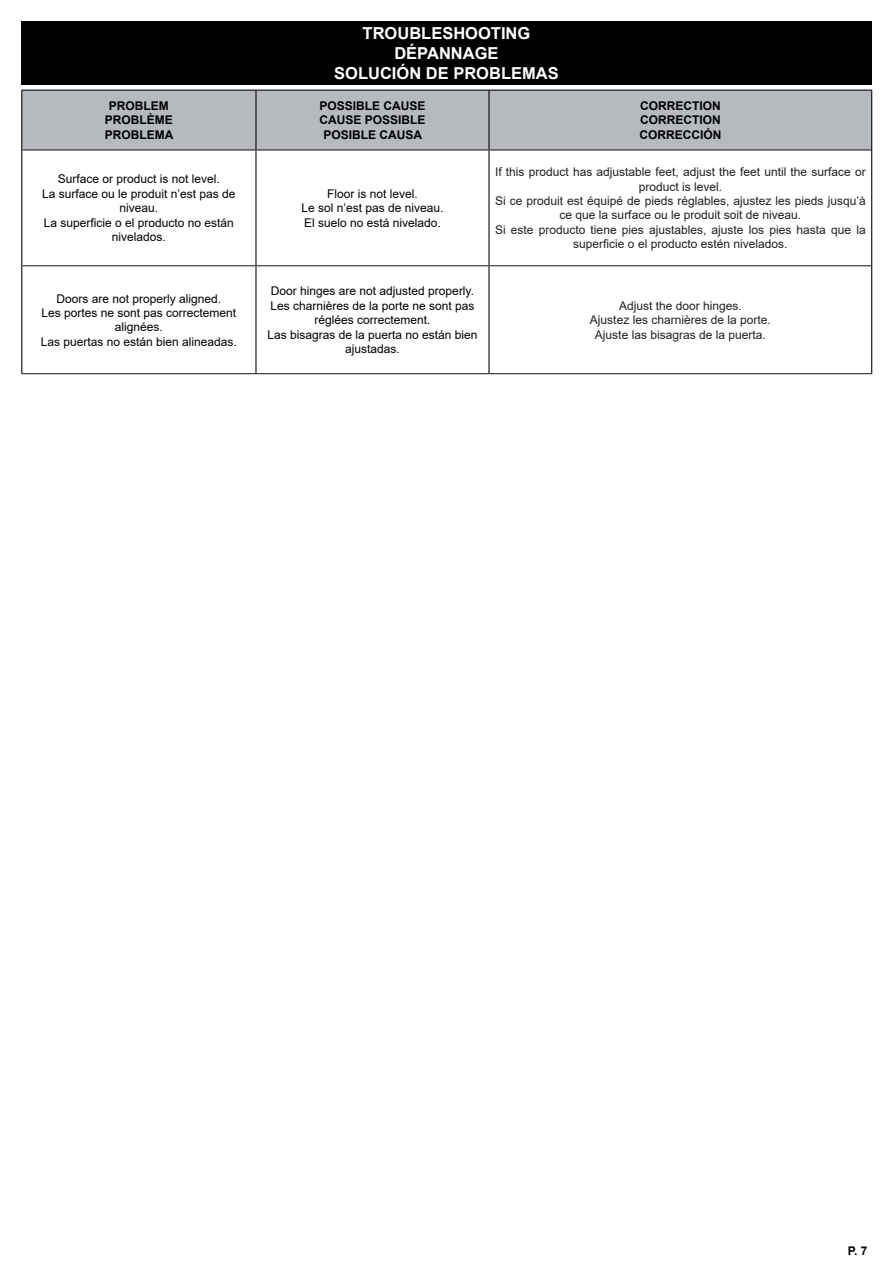
<style>
.page{position:relative;width:893px;height:1263px;background:#fff}
.page>*{position:absolute;margin:0;border:0;box-sizing:border-box;transform-origin:0 0}
.t1{font:700 16.5px "Arial";color:#fff}
.t2{font:12px/14.4px "Arial";color:#000;text-align:center}
.t3{font:12px/14.4px "Arial";color:#231f20;text-align:center}
.t4{font:700 12px/14.4px "Arial";color:#000;text-align:center}
</style>
<div class="page">
<div style="left:21px;top:21px;width:851px;height:64px;background:#000"></div>
<div style="left:22px;top:91px;width:849px;height:58px;background:#b6b9bd"></div>
<hr style="left:21px;top:90px;width:235px;height:1px;background:#000">
<hr style="left:21px;top:91px;width:1px;height:59px;background:#000">
<hr style="left:256px;top:90px;width:233px;height:1px;background:#000">
<hr style="left:255px;top:91px;width:2px;height:58px;background:#000">
<hr style="left:489px;top:90px;width:383px;height:1px;background:#000">
<hr style="left:488px;top:91px;width:2px;height:58px;background:#000">
<hr style="left:871px;top:91px;width:1px;height:59px;background:#000">
<hr style="left:21px;top:150px;width:1px;height:116px;background:#000">
<hr style="left:255px;top:151px;width:2px;height:114px;background:#000">
<hr style="left:488px;top:151px;width:2px;height:114px;background:#000">
<hr style="left:21px;top:266px;width:1px;height:107px;background:#000">
<hr style="left:255px;top:266px;width:2px;height:107px;background:#000">
<hr style="left:488px;top:266px;width:2px;height:107px;background:#000">
<hr style="left:22px;top:149px;width:234px;height:2px;background:#231f20">
<hr style="left:256px;top:149px;width:233px;height:2px;background:#231f20">
<hr style="left:489px;top:149px;width:382px;height:2px;background:#231f20">
<hr style="left:22px;top:265px;width:234px;height:1px;background:#231f20">
<hr style="left:256px;top:265px;width:233px;height:1px;background:#231f20">
<hr style="left:489px;top:265px;width:382px;height:1px;background:#231f20">
<hr style="left:21px;top:373px;width:235px;height:1px;background:#231f20">
<hr style="left:256px;top:373px;width:233px;height:1px;background:#231f20">
<hr style="left:489px;top:373px;width:383px;height:1px;background:#231f20">
<hr style="left:871px;top:150px;width:1px;height:116px;background:#000">
<hr style="left:871px;top:266px;width:1px;height:107px;background:#000">
<p class="t1" style="left:363px;top:22px;width:169px">TROUBLESHOOTING</p>
<p class="t1" style="left:394px;top:42px;width:106px">DÉPANNAGE</p>
<p class="t1" style="left:334px;top:62px;width:226px">SOLUCIÓN DE PROBLEMAS</p>
<p class="t4" style="left:105px;top:99px;width:70px">PROBLEM<br>PROBLÈME<br>PROBLEMA</p>
<p class="t4" style="left:319px;top:99px;width:108px">POSSIBLE CAUSE<br>CAUSE POSSIBLE<br>POSIBLE CAUSA</p>
<p class="t4" style="left:639px;top:99px;width:83px;text-align:justify">CORRECTION CORRECTION CORRECCIÓN</p>
<p class="t2" style="left:58px;top:172px;width:164px">Surface or product is not level.</p>
<p class="t2" style="left:42px;top:186px;width:195px">La surface ou le produit n’est pas de niveau.</p>
<p class="t2" style="left:44px;top:215px;width:192px">La superficie o el producto no están nivelados.</p>
<p class="t3" style="left:495px;top:165px;width:372px">If this product has adjustable feet, adjust the feet until the surface or product is level.</p>
<p class="t3" style="left:495px;top:194px;width:372px">Si ce produit est équipé de pieds réglables, ajustez les pieds jusqu’à ce que la surface ou le produit soit de niveau.</p>
<p class="t3" style="left:495px;top:222px;width:372px">Si este producto tiene pies ajustables, ajuste los pies hasta que la superficie o el producto estén nivelados.</p>
<p class="t2" style="left:327px;top:186px;width:92px">Floor is not level.</p>
<p class="t2" style="left:301px;top:201px;width:144px">Le sol n’est pas de niveau.</p>
<p class="t2" style="left:304px;top:215px;width:138px">El suelo no está nivelado.</p>
<p class="t2" style="left:57px;top:291px;width:166px">Doors are not properly aligned.</p>
<p class="t2" style="left:41px;top:305px;width:196px">Les portes ne sont pas correctement alignées.</p>
<p class="t2" style="left:41px;top:334px;width:198px">Las puertas no están bien alineadas.</p>
<p class="t2" style="left:271px;top:284px;width:205px">Door hinges are not adjusted properly.</p>
<p class="t2" style="left:270px;top:298px;width:206px">Les charnières de la porte ne sont pas réglées correctement.</p>
<p class="t2" style="left:267px;top:327px;width:212px">Las bisagras de la puerta no están bien ajustadas.</p>
<p class="t3" style="left:619px;top:298px;width:124px">Adjust the door hinges.</p>
<p class="t3" style="left:590px;top:313px;width:182px">Ajustez les charnières de la porte.</p>
<p class="t3" style="left:595px;top:327px;width:172px">Ajuste las bisagras de la puerta.</p>
<p class="t4" style="left:848px;top:1243px;width:21px">P. 7</p>
</div>
